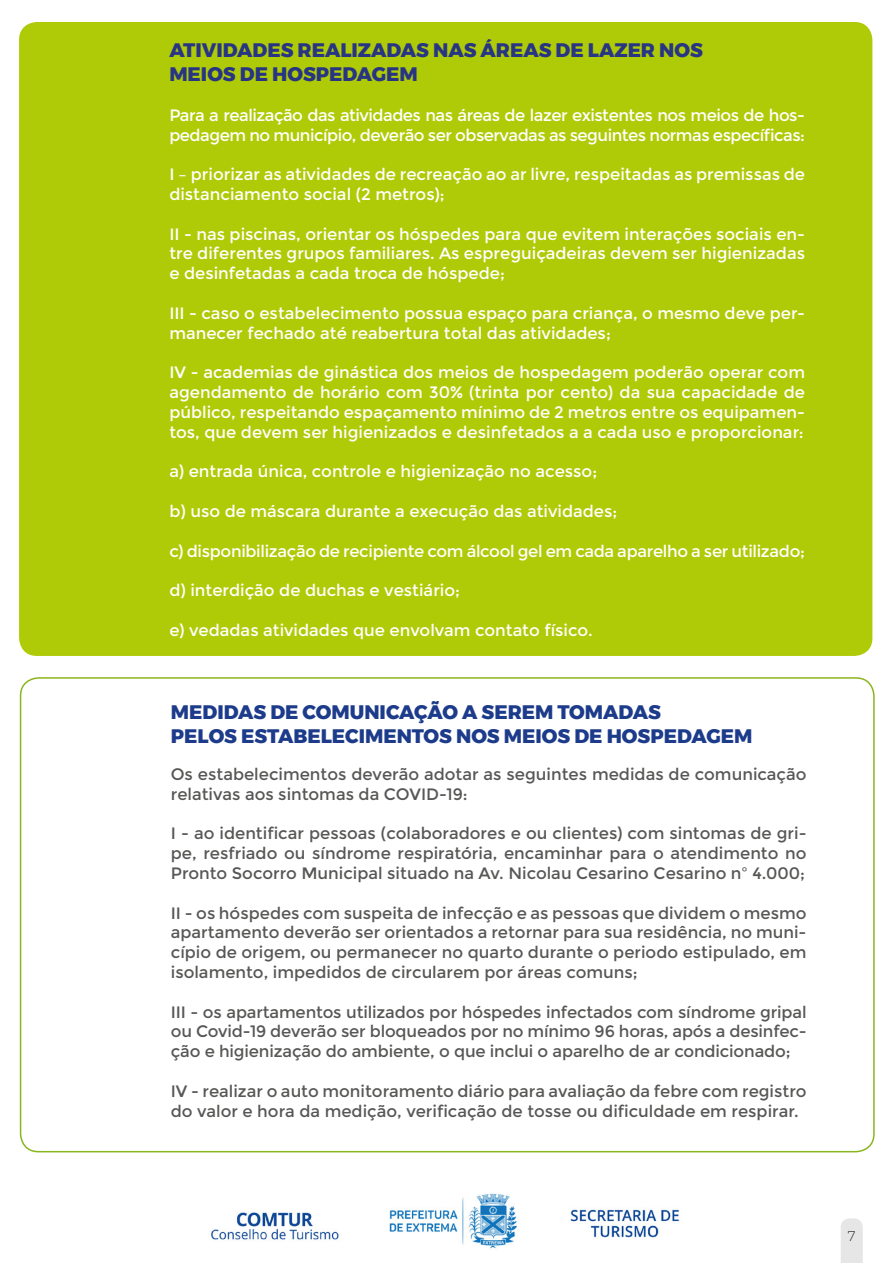
<style>
.page{position:relative;width:893px;height:1263px;background:#fff}
.page>*{position:absolute;margin:0;border:0;box-sizing:border-box;transform-origin:0 0}
.t1{font:800 19.5px/23.4px "Montserrat";color:#1d3b8b}
.t2{font:800 19.5px/23.4px "Montserrat";color:#283583}
.t3{font:16.5px/19.8px "Montserrat";color:#575756;text-align:justify}
.t4{font:16.5px/19.8px "Montserrat";color:#fff}
.t5{font:16.5px/19.8px "Montserrat";letter-spacing:-.03em;color:#fff}
.t6{font:16.5px "Montserrat";letter-spacing:-.02em;color:#fff}
.t7{font:200 13.5px "Montserrat";color:#000}
</style>
<div class="page">
<img style="left:211px;top:1193px;width:468px;height:56px">
<svg style="left:841px;top:1218px;width:22px;height:45px"></svg>
<div style="left:19px;top:22px;width:853px;height:634px;background:#afcb07;border-radius:18px"></div>
<p class="t2" style="left:169px;top:39px;width:535px">ATIVIDADES REALIZADAS NAS ÁREAS DE LAZER NOS<br>MEIOS DE HOSPEDAGEM</p>
<p class="t5" style="left:169px;top:105px;width:637px">Para a realização das atividades nas áreas de lazer existentes nos meios de hos&shy;pedagem no município, deverão ser observadas as seguintes normas específicas:</p>
<p class="t4" style="left:169px;top:165px;width:637px">I – priorizar as atividades de recreação ao ar livre, respeitadas as premissas de distanciamento social (2 metros);</p>
<p class="t4" style="left:169px;top:224px;width:637px;text-align:justify">II - nas piscinas, orientar os hóspedes para que evitem interações sociais en&shy;tre diferentes grupos familiares. As espreguiçadeiras devem ser higienizadas e desinfetadas a cada troca de hóspede;</p>
<p class="t4" style="left:169px;top:303px;width:637px">III - caso o estabelecimento possua espaço para criança, o mesmo deve per&shy;manecer fechado até reabertura total das atividades;</p>
<p class="t4" style="left:169px;top:363px;width:637px;text-align:justify">IV - academias de ginástica dos meios de hospedagem poderão operar com agendamento de horário com 30% (trinta por cento) da sua capacidade de público, respeitando espaçamento mínimo de 2 metros entre os equipamen&shy;tos, que devem ser higienizados e desinfetados a a cada uso e proporcionar:</p>
<p class="t4" style="left:169px;top:462px;width:429px">a) entrada única, controle e higienização no acesso;</p>
<p class="t4" style="left:169px;top:501px;width:449px">b) uso de máscara durante a execução das atividades;</p>
<p class="t6" style="left:169px;top:541px;width:637px">c) disponibilização de recipiente com álcool gel em cada aparelho a ser utilizado;</p>
<p class="t4" style="left:169px;top:581px;width:292px">d) interdição de duchas e vestiário;</p>
<p class="t4" style="left:169px;top:620px;width:425px">e) vedadas atividades que envolvam contato físico.</p>
<p class="t1" style="left:171px;top:701px;width:583px">MEDIDAS DE COMUNICAÇÃO A SEREM TOMADAS<br>PELOS ESTABELECIMENTOS NOS MEIOS DE HOSPEDAGEM</p>
<p class="t3" style="left:171px;top:764px;width:637px">Os estabelecimentos deverão adotar as seguintes medidas de comunicação relativas aos sintomas da COVID-19:</p>
<p class="t3" style="left:171px;top:824px;width:637px">I - ao identificar pessoas (colaboradores e ou clientes) com sintomas de gri&shy;pe, resfriado ou síndrome respiratória, encaminhar para o atendimento no Pronto Socorro Municipal situado na Av. Nicolau Cesarino Cesarino nº 4.000;</p>
<p class="t3" style="left:171px;top:903px;width:637px">II - os hóspedes com suspeita de infecção e as pessoas que dividem o mesmo apartamento deverão ser orientados a retornar para sua residência, no muni&shy;cípio de origem, ou permanecer no quarto durante o periodo estipulado, em isolamento, impedidos de circularem por áreas comuns;</p>
<p class="t3" style="left:171px;top:1002px;width:637px">III - os apartamentos utilizados por hóspedes infectados com síndrome gripal ou Covid-19 deverão ser bloqueados por no mínimo 96 horas, após a desinfec&shy;ção e higienização do ambiente, o que inclui o aparelho de ar condicionado;</p>
<p class="t3" style="left:171px;top:1081px;width:637px">IV - realizar o auto monitoramento diário para avaliação da febre com registro do valor e hora da medição, verificação de tosse ou dificuldade em respirar.</p>
<p class="t7" style="left:848px;top:1226px;width:9px">7</p>
</div>
